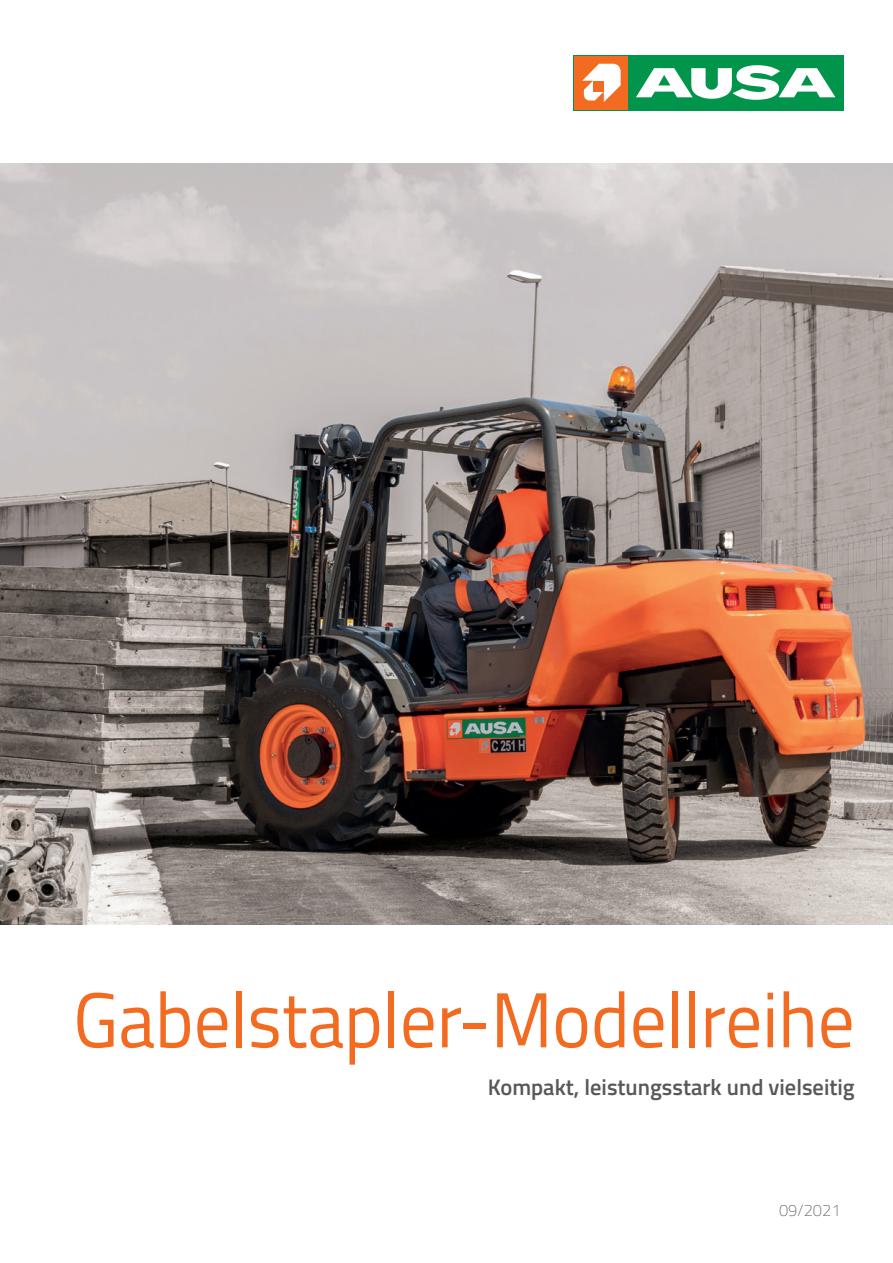
<style>
.page{position:relative;width:893px;height:1263px;background:#fff}
.page>*{position:absolute;margin:0;border:0;box-sizing:border-box;transform-origin:0 0}
.t1{font:78px "Titillium Web";color:#f36a21;scale:.94 1}
.t2{font:600 22.5px "Titillium Web";color:#57585a}
.t3{font:100 16.5px "Titillium Web";color:#57585a}
</style>
<div class="page">
<div style="left:574px;top:55px;width:270px;height:56px;background:#00954a"></div>
<div style="left:575px;top:56px;width:53px;height:54px;background:#f36a21"></div>
<svg style="left:582px;top:64px;width:39px;height:38px"></svg>
<svg style="left:636px;top:65px;width:199px;height:35px"></svg>
<div style="left:593px;top:81px;width:11px;height:11px;background:#f36a21"></div>
<img style="left:0;top:163px;width:893px;height:762px">
<h1 class="t1" style="left:73px;top:963px;width:833px">Gabelstapler-Modellreihe</h1>
<p class="t2" style="left:488px;top:1070px;width:369px">Kompakt, leistungsstark und vielseitig</p>
<p class="t3" style="left:779px;top:1198px;width:63px">09/2021</p>
</div>
